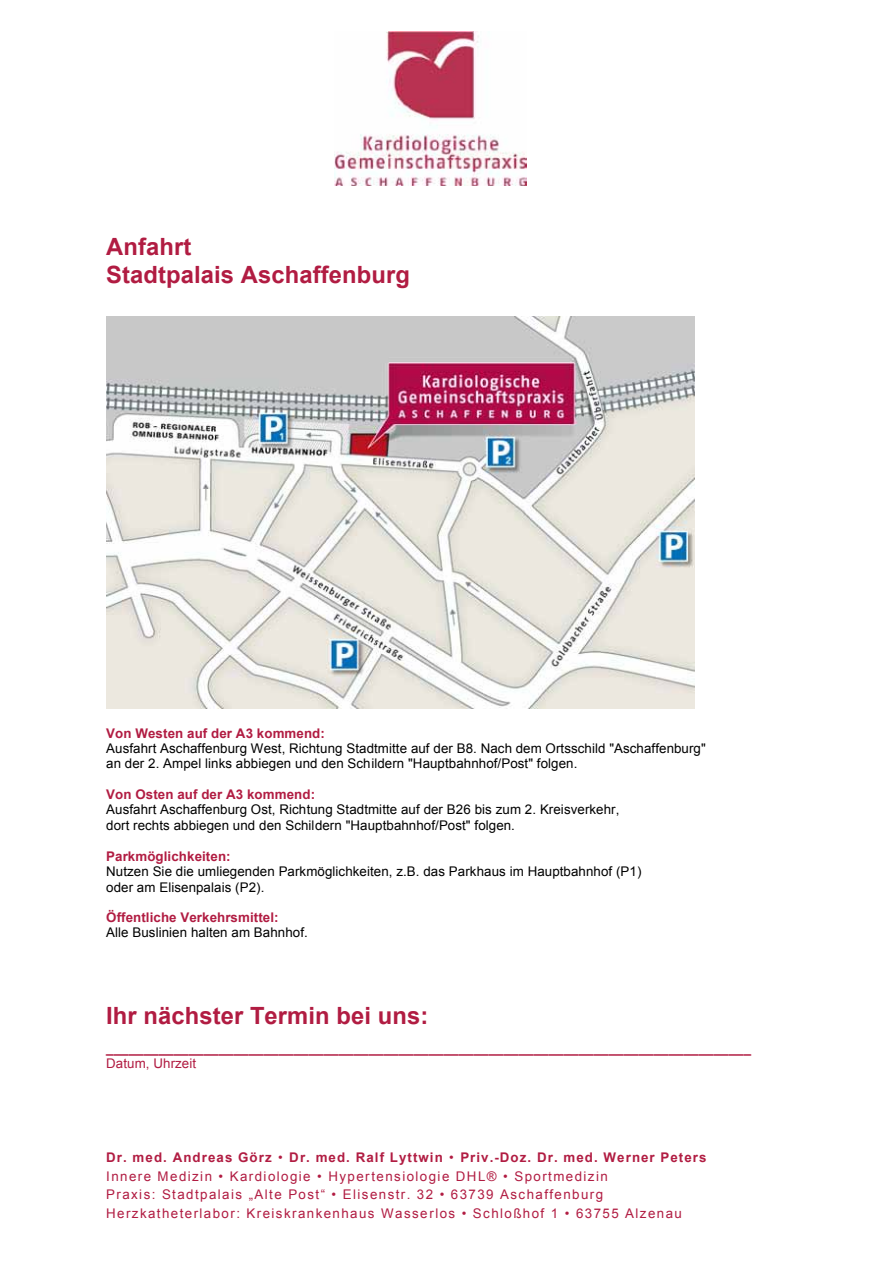
<style>
.page{position:relative;width:893px;height:1263px;background:#fff}
.page>*{position:absolute;margin:0;border:0;box-sizing:border-box;transform-origin:0 0}
.t1{font:700 23.7px/27.8px "Arial";letter-spacing:.005em;color:#b11c42}
.t2{font:13.35px/15.5px "Arial";letter-spacing:.005em;color:#000}
.t3{font:13.35px/18.5px "Arial";letter-spacing:.105em;color:#b11c42}
.t4{font:700 13.35px "Arial";letter-spacing:.005em;color:#b11c42}
.t5{font:13.35px "Arial";letter-spacing:.01em;color:#b11c42}
.s1{font-weight:700}
</style>
<div class="page">
<img style="left:334px;top:32px;width:192px;height:154px">
<img style="left:106px;top:316px;width:588px;height:392px">
<h1 class="t1" style="left:106px;top:233px;width:305px">Anfahrt<br>Stadtpalais Aschaffenburg</h1>
<p class="t4" style="left:106px;top:724px;width:220px">Von Westen auf der A3 kommend:</p>
<p class="t2" style="left:106px;top:740px;width:601px">Ausfahrt Aschaffenburg West, Richtung Stadtmitte auf der B8. Nach dem Ortsschild "Aschaffenburg" an der 2. Ampel links abbiegen und den Schildern "Hauptbahnhof/Post" folgen.</p>
<p class="t4" style="left:106px;top:786px;width:210px">Von Osten auf der A3 kommend:</p>
<p class="t2" style="left:106px;top:802px;width:515px">Ausfahrt Aschaffenburg Ost, Richtung Stadtmitte auf der B26 bis zum 2. Kreisverkehr, dort rechts abbiegen und den Schildern "Hauptbahnhof/Post" folgen.</p>
<p class="t4" style="left:106px;top:847px;width:126px">Parkmöglichkeiten:</p>
<p class="t2" style="left:106px;top:863px;width:537px;line-height:16px">Nutzen Sie die umliegenden Parkmöglichkeiten, z.B. das Parkhaus im Hauptbahnhof (P1) oder am Elisenpalais (P2).</p>
<p class="t4" style="left:106px;top:909px;width:174px">Öffentliche Verkehrsmittel:</p>
<p class="t2" style="left:106px;top:925px;width:203px">Alle Buslinien halten am Bahnhof.</p>
<h1 class="t1" style="left:106px;top:1002px;width:324px">Ihr nächster Termin bei uns:</h1>
<p class="t4" style="left:106px;top:1039px;width:646px">______________________________________________________________________________________</p>
<p class="t5" style="left:106px;top:1054px;width:91px">Datum, Uhrzeit</p>
<p class="t3" style="left:106px;top:1148px;width:602px"><span class="s1">Dr. med. Andreas Görz</span> • <span class="s1">Dr. med. Ralf Lyttwin</span> • <span class="s1">Priv.-Doz. Dr. med. Werner Peters </span>Innere Medizin • Kardiologie • Hypertensiologie DHL® • Sportmedizin<br>Praxis: Stadtpalais „Alte Post“ • Elisenstr. 32 • 63739 Aschaffenburg Herzkatheterlabor: Kreiskrankenhaus Wasserlos • Schloßhof 1 • 63755 Alzenau</p>
</div>
